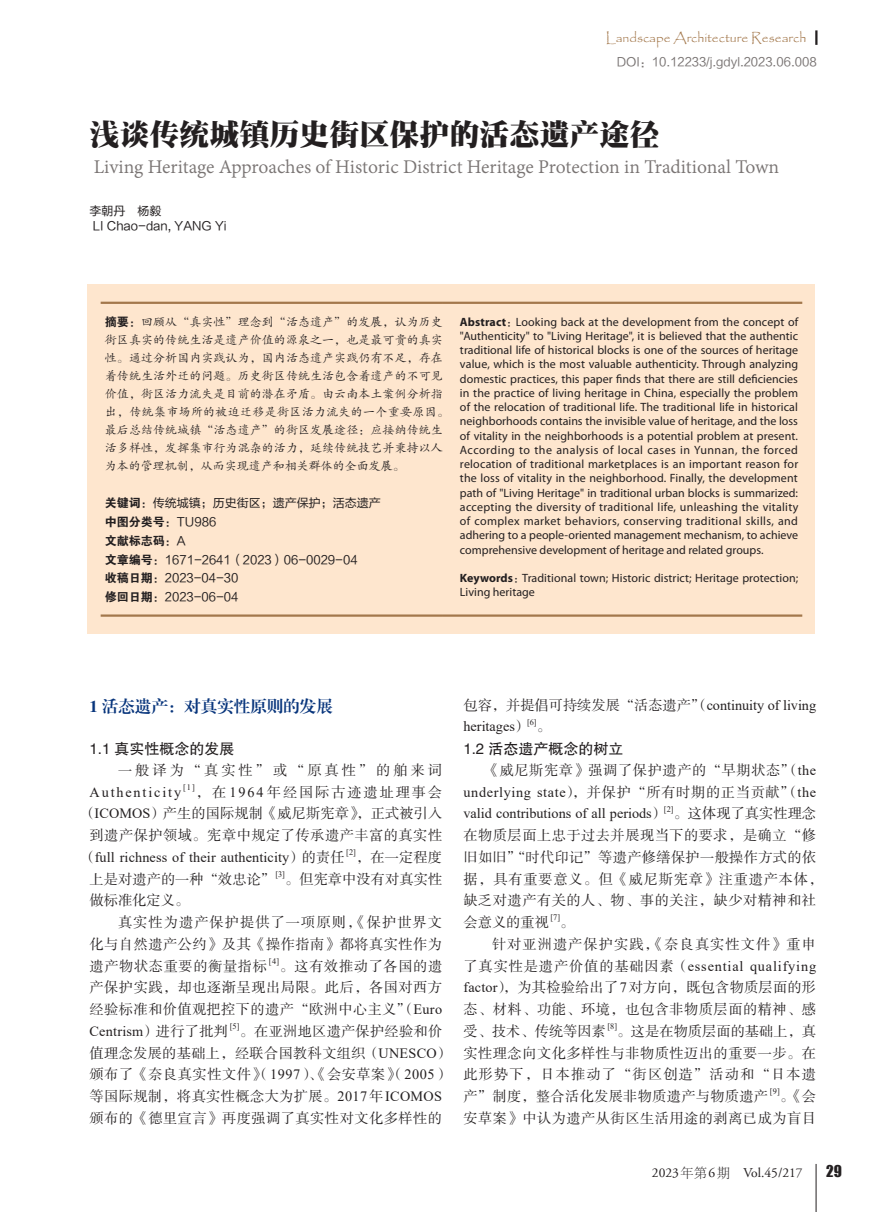
<style>
.page{position:relative;width:893px;height:1212px;background:#fff}
.page>*{position:absolute;margin:0;border:0;box-sizing:border-box;transform-origin:0 0}
.t1{font:30px "DFP Song W12";color:#231f20}
.t2{font:21px "Adobe Devanagari";color:#797473}
.t3{font:16.5px "FZXBSK GBK1 0";color:#08357c}
.t4{font:15px "FZHTK GBK1 0";color:#231f20}
.t5{font:15px "Impact";color:#231f20}
.t6{font:14.25px/21.8px "FZSSK GBK1 0";letter-spacing:.03em;color:#231f20;text-align:justify}
.t7{font:14.25px/21.8px "Times New Roman";letter-spacing:.01em;color:#231f20}
.t8{font:14.25px/21.8px "FZSSK GBK1 0";letter-spacing:.07em;color:#231f20}
.t9{font:14.25px "FZSSK GBK1 0";color:#231f20}
.t10{font:14.25px "Times New Roman";letter-spacing:.06em;color:#231f20}
.t11{font:14.25px "FZSSK GBK1 0";letter-spacing:.005em;color:#231f20}
.t12{font:14.25px "FZSSK GBK1 0";letter-spacing:.21em;color:#231f20}
.t13{font:14.25px "Times New Roman";letter-spacing:.13em;color:#231f20}
.t14{font:13.5px "Papyrus";color:#a3784c}
.t15{font:13.5px "Adobe Garamond LT";color:#231f20}
.t16{font:12px/14.2px "Myriad Pro";color:#231f20;text-align:justify}
.t17{font:12px/18px "FZKTK GBK1 0";letter-spacing:.005em;color:#231f20}
.t18{font:12px/18.8px "FZLTHK GBK1 0";color:#231f20}
.t19{font:12px "FZLTHK GBK1 0";color:#797473}
.t20{font:12px/18.8px "FZDHTK GBK1 0";color:#231f20}
.t21{font:8.25px "Times New Roman";color:#231f20}
.s1{font-family:"FZDHTK GBK1 0"}
.s2{font-family:"FZLTHK GBK1 0"}
.s3{font-weight:700}
.s4{font-family:"FZKTK GBK1 0"}
.s5{font-family:"Times New Roman"}
.s6{font-family:"FZSSK GBK1 0"}
.s7{font-family:"Adobe Song Std";font-weight:300}
</style>
<div class="page">
<svg style="left:815px;top:30px;width:2px;height:15px"></svg>
<hr style="left:816px;top:1164px;width:1px;height:48px;background:#231f20">
<div style="left:88px;top:285px;width:727px;height:349px;background:#fee6ce"></div>
<hr style="left:101px;top:302px;width:342px;height:2px;background:#a3784c">
<svg style="left:443px;top:302px;width:17px;height:2px"></svg>
<hr style="left:460px;top:302px;width:342px;height:2px;background:#a3784c">
<hr style="left:101px;top:614px;width:342px;height:3px;background:#a3784c">
<hr style="left:443px;top:614px;width:17px;height:3px;background:#a3784c">
<hr style="left:460px;top:614px;width:342px;height:3px;background:#a3784c">
<p class="t14" style="left:606px;top:30px;width:202px">Landscape Architecture Research</p>
<p class="t19" style="left:617px;top:55px;width:201px">DOI：10.12233/j.gdyl.2023.06.008</p>
<h1 class="t1" style="left:90px;top:119px;width:572px">浅谈传统城镇历史街区保护的活态遗产途径</h1>
<h2 class="t2" style="left:94px;top:155px;width:687px">Living Heritage Approaches of Historic District Heritage Protection in Traditional Town</h2>
<p class="t18" style="left:90px;top:204px;width:138px;line-height:14.4px">李朝丹 杨毅<br>LI Chao-dan, YANG Yi</p>
<p class="t17" style="left:105px;top:313px;width:346px"><span class="s1">摘要：</span>回顾从“真实性”理念到“活态遗产”的发展，认为历史街区真实的传统生活是遗产价值的源泉之一，也是最可贵的真实性。通过分析国内实践认为，国内活态遗产实践仍有不足，存在着传统生活外迁的问题。历史街区传统生活包含着遗产的不可见价值，街区活力流失是目前的潜在矛盾。由云南本土案例分析指出，传统集市场所的被迫迁移是街区活力流失的一个重要原因。最后总结传统城镇“活态遗产”的街区发展途径：应接纳传统生活多样性，发挥集市行为混杂的活力，延续传统技艺并秉持以人为本的管理机制，从而实现遗产和相关群体的全面发展。</p>
<p class="t18" style="left:105px;top:494px;width:277px"><span class="s1">关键词：</span>传统城镇；历史街区；遗产保护；活态遗产</p>
<p class="t20" style="left:105px;top:513px;width:113px">中图分类号：<span class="s2">TU986</span>文献标志码：<span class="s2">A</span></p>
<p class="t18" style="left:105px;top:550px;width:254px"><span class="s1">文章编号：</span>1671-2641（2023）06-0029-04<span class="s1">收稿日期：</span>2023-04-30<br><span class="s1">修回日期：</span>2023-06-04</p>
<p class="t16" style="left:460px;top:314px;width:340px"><span class="s3">Abstract</span><span class="s4">：</span>Looking back at the development from the concept of "Authenticity" to "Living Heritage", it is believed that the authentic traditional life of historical blocks is one of the sources of heritage value, which is the most valuable authenticity. Through analyzing domestic practices, this paper finds that there are still deficiencies in the practice of living heritage in China, especially the problem of the relocation of traditional life. The traditional life in historical neighborhoods contains the invisible value of heritage, and the loss of vitality in the neighborhoods is a potential problem at present.<br>According to the analysis of local cases in Yunnan, the forced relocation of traditional marketplaces is an important reason for the loss of vitality in the neighborhood. Finally, the development path of "Living Heritage" in traditional urban blocks is summarized: accepting the diversity of traditional life, unleashing the vitality of complex market behaviors, conserving traditional skills, and adhering to a people-oriented management mechanism, to achieve comprehensive development of heritage and related groups.</p>
<p class="t16" style="left:460px;top:571px;width:340px"><span class="s3">Keywords</span><span class="s4">：</span>Traditional town; Historic district; Heritage protection;<br>Living heritage</p>
<h3 class="t3" style="left:90px;top:697px;width:245px">1 活态遗产：对真实性原则的发展</h3>
<p class="t4" style="left:90px;top:740px;width:146px">1.1 真实性概念的发展</p>
<p class="t12" style="left:118px;top:763px;width:326px">一般译为“真实性”或“原真性”的舶来词</p>
<p class="t13" style="left:90px;top:782px;width:93px">Authenticity</p>
<p class="t21" style="left:183px;top:781px;width:13px">[1]</p>
<p class="t6" style="left:82px;top:782px;width:361px;text-align:right">，在<span class="s5">1964</span>年经国际古迹遗址理事会<br>（<span class="s5">ICOMOS</span>）产生的国际规制《威尼斯宪章》，正式被引入到遗产保护领域。宪章中规定了传承遗产丰富的真实性</p>
<p class="t7" style="left:82px;top:846px;width:264px"><span class="s6">（</span>full richness of their authenticity<span class="s6">）的责任</span></p>
<p class="t21" style="left:346px;top:846px;width:11px">[2]</p>
<p class="t6" style="left:356px;top:847px;width:88px">，在一定程度</p>
<p class="t11" style="left:90px;top:871px;width:187px">上是对遗产的一种“效忠论”</p>
<p class="t21" style="left:275px;top:868px;width:11px">[3]</p>
<p class="t11" style="left:285px;top:871px;width:159px">。但宪章中没有对真实性</p>
<p class="t6" style="left:90px;top:890px;width:101px">做标准化定义。</p>
<p class="t8" style="left:118px;top:912px;width:326px">真实性为遗产保护提供了一项原则，《保护世界文</p>
<p class="t6" style="left:90px;top:934px;width:354px">化与自然遗产公约》及其《操作指南》都将真实性作为</p>
<p class="t6" style="left:90px;top:956px;width:179px">遗产物状态重要的衡量指标</p>
<p class="t21" style="left:269px;top:955px;width:12px">[4]</p>
<p class="t6" style="left:90px;top:956px;width:354px;text-indent:190px">。这有效推动了各国的遗产保护实践，却也逐渐呈现出局限。此后，各国对西方经验标准和价值观把控下的遗产“欧洲中心主义”（<span class="s5">Euro</span></p>
<p class="t7" style="left:90px;top:1020px;width:140px">Centrism<span class="s6">）进行了批判</span></p>
<p class="t21" style="left:230px;top:1020px;width:11px">[5]</p>
<p class="t6" style="left:90px;top:1021px;width:361px;text-align:left;text-indent:150px">。在亚洲地区遗产保护经验和价值理念发展的基础上，经联合国教科文组织（<span class="s5">UNESCO</span>）颁布了《奈良真实性文件》（<span class="s5">1997</span>）、《会安草案》（<span class="s5">2005</span>）等国际规制，将真实性概念大为扩展。<span class="s5">2017</span>年<span class="s5">ICOMOS</span>颁布的《德里宣言》再度强调了真实性对文化多样性的</p>
<p class="t9" style="left:463px;top:697px;width:354px">包容，并提倡可持续发展“活态遗产”（<span class="s5">continuity of living</span></p>
<p class="t7" style="left:463px;top:715px;width:65px">heritages<span class="s6">）</span></p>
<p class="t21" style="left:527px;top:716px;width:11px">[6]</p>
<p class="t6" style="left:537px;top:716px;width:16px">。</p>
<p class="t4" style="left:463px;top:740px;width:161px">1.2 活态遗产概念的树立</p>
<p class="t6" style="left:485px;top:760px;width:333px">《威尼斯宪章》强调了保护遗产的“早期状态”（<span class="s5">the</span></p>
<p class="t7" style="left:463px;top:780px;width:354px">underlying state<span class="s6">），并保护“所有时期的正当贡献”（</span>the valid contributions of all periods<span class="s6">）</span></p>
<p class="t21" style="left:664px;top:803px;width:11px">[2]</p>
<p class="t6" style="left:463px;top:803px;width:361px;text-align:left;text-indent:210px">。这体现了真实性理念在物质层面上忠于过去并展现当下的要求，是确立“修旧如旧”“时代印记”等遗产修缮保护一般操作方式的依据，具有重要意义。但《威尼斯宪章》注重遗产本体，缺乏对遗产有关的人、物、事的关注，缺少对精神和社会意义的重视</p>
<p class="t21" style="left:550px;top:912px;width:11px">[7]</p>
<p class="t8" style="left:492px;top:912px;width:326px;text-indent:68px">。<br>针对亚洲遗产保护实践，《奈良真实性文件》重申</p>
<p class="t10" style="left:463px;top:956px;width:354px"><span class="s6">了真实性是遗产价值的基础因素（</span>essential qualifying</p>
<p class="t6" style="left:463px;top:977px;width:354px"><span class="s5">factor</span>），为其检验给出了<span class="s5">7</span>对方向，既包含物质层面的形态、材料、功能、环境，也包含非物质层面的精神、感受、技术、传统等因素</p>
<p class="t21" style="left:607px;top:1020px;width:11px">[8]</p>
<p class="t6" style="left:463px;top:1021px;width:354px;text-indent:154px">。这是在物质层面的基础上，真实性理念向文化多样性与非物质性迈出的重要一步。在此形势下，日本推动了“街区创造”活动和“日本遗产”制度，整合活化发展非物质遗产与物质遗产</p>
<p class="t21" style="left:770px;top:1086px;width:12px">[9]</p>
<p class="t6" style="left:463px;top:1086px;width:354px;text-align:right">。《会<br>安草案》中认为遗产从街区生活用途的剥离已成为盲目</p>
<p class="t15" style="left:652px;top:1166px;width:152px">2023<span class="s7">年第</span>6<span class="s7">期</span> Vol.45/217</p>
<p class="t5" style="left:826px;top:1160px;width:17px">29</p>
</div>
